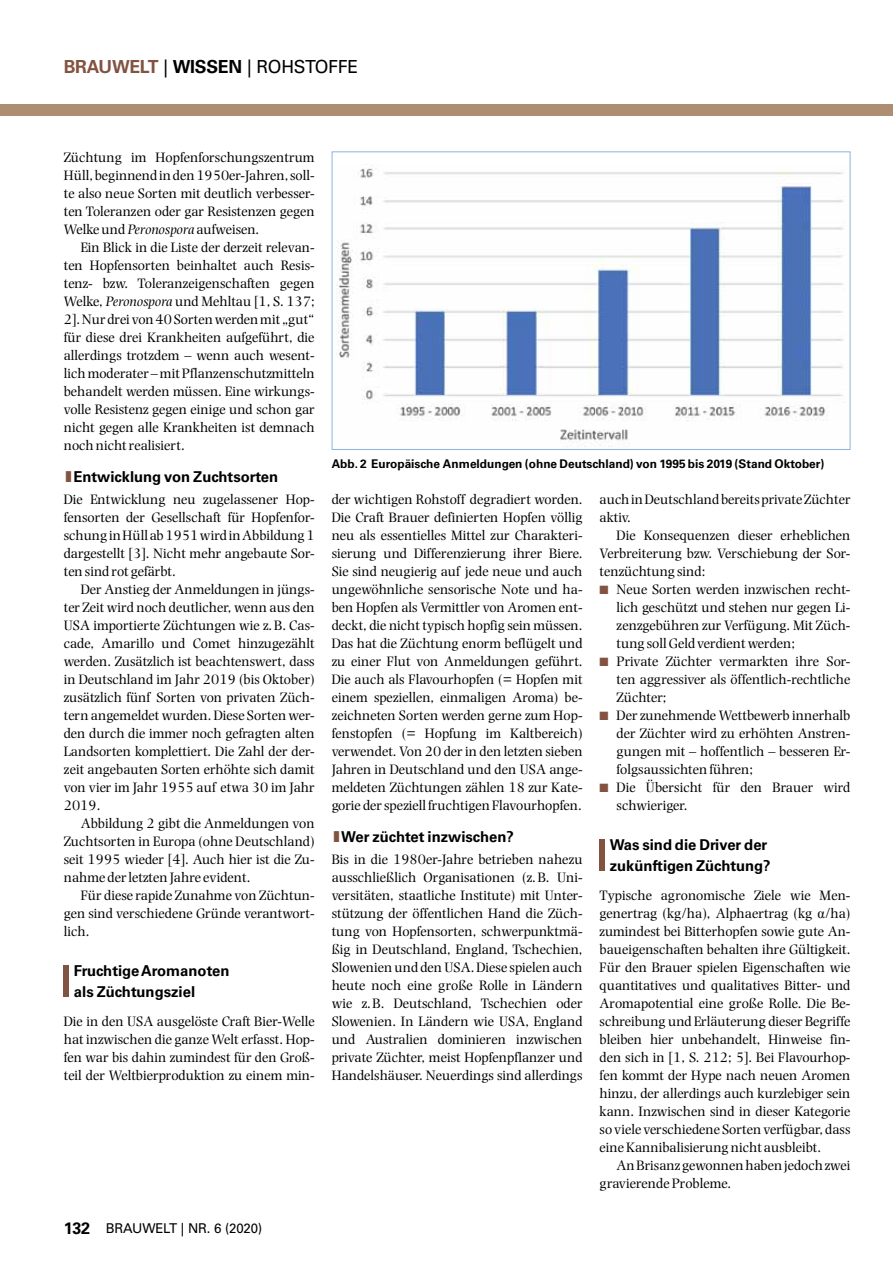
<style>
.page{position:relative;width:893px;height:1263px;background:#fff}
.page>*{position:absolute;margin:0;border:0;box-sizing:border-box;transform-origin:0 0}
.t1{font:44.1px "Univers";color:#835341;scale:1.23 1}
.t2{font:18px "Univers";letter-spacing:-.015em;color:#000}
.t3{font:700 15px/21px "Univers";color:#000}
.t4{font:14.25px/18px "Photina";color:#000;text-align:justify}
.t5{font:13.5px "Univers";letter-spacing:-.015em;color:#000}
.t6{font:700 12px "Univers";color:#000}
.s1{font-weight:700;color:#835341}
.s2{font-weight:700}
.s3{font-style:italic}
.s4{color:#835341}
.s5{font-weight:700;font-size:16.5px}
.s6{font-family:"Times New Roman"}
</style>
<div class="page">
<div style="left:0;top:104px;width:893px;height:12px;background:#ae8e71"></div>
<img style="left:336px;top:168px;width:508px;height:279px">
<div style="left:332px;top:151px;width:518px;height:299px;border:1px solid #8db4da"></div>
<p class="t2" style="left:64px;top:56px;width:296px"><span class="s1">BRAUWELT</span> | <span class="s2">WISSEN</span> | ROHSTOFFE</p>
<p class="t4" style="left:64px;top:148px;width:252px">Züchtung im Hopfenforschungszentrum Hüll, beginnend in den 1950er-Jahren, soll&shy;te also neue Sorten mit deutlich verbesser&shy;ten Toleranzen oder gar Resistenzen gegen Welke und <span class="s3">Peronospora</span> aufweisen.</p>
<p class="t4" style="left:64px;top:238px;width:252px;text-indent:17px">Ein Blick in die Liste der derzeit relevan&shy;ten Hopfensorten beinhaltet auch Resis&shy;tenz- bzw. Toleranzeigenschaften gegen Welke, <span class="s3">Peronospora</span> und Mehltau [1, S. 137; 2]. Nur drei von 40 Sorten werden mit „gut“ für diese drei Krankheiten aufgeführt, die allerdings trotzdem – wenn auch wesent&shy;lich moderater – mit Pflanzenschutzmitteln behandelt werden müssen. Eine wirkungs&shy;volle Resistenz gegen einige und schon gar nicht gegen alle Krankheiten ist demnach noch nicht realisiert.</p>
<p class="t3" style="left:64px;top:466px;width:216px"><span class="s4">l</span>Entwicklung von Zuchtsorten</p>
<p class="t4" style="left:64px;top:490px;width:252px">Die Entwicklung neu zugelassener Hop&shy;fensorten der Gesellschaft für Hopfenfor&shy;schung in Hüll ab 1951 wird in Abbildung 1 dargestellt [3]. Nicht mehr angebaute Sor&shy;ten sind rot gefärbt.</p>
<p class="t4" style="left:64px;top:580px;width:252px;text-indent:17px">Der Anstieg der Anmeldungen in jüngs&shy;ter Zeit wird noch deutlicher, wenn aus den USA importierte Züchtungen wie z.B. Cas&shy;cade, Amarillo und Comet hinzugezählt werden. Zusätzlich ist beachtenswert, dass in Deutschland im Jahr 2019 (bis Oktober) zusätzlich fünf Sorten von privaten Züch&shy;tern angemeldet wurden. Diese Sorten wer&shy;den durch die immer noch gefragten alten Landsorten komplettiert. Die Zahl der der&shy;zeit angebauten Sorten erhöhte sich damit von vier im Jahr 1955 auf etwa 30 im Jahr 2019.</p>
<p class="t4" style="left:64px;top:814px;width:252px;text-indent:17px">Abbildung 2 gibt die Anmeldungen von Zuchtsorten in Europa (ohne Deutschland) seit 1995 wieder [4]. Auch hier ist die Zu&shy;nahme der letzten Jahre evident.</p>
<p class="t4" style="left:64px;top:886px;width:252px;text-indent:17px">Für diese rapide Zunahme von Züchtun&shy;gen sind verschiedene Gründe verantwort&shy;lich.</p>
<h1 class="t1" style="left:59px;top:955px;width:14px">L</h1>
<p class="t3" style="left:74px;top:960px;width:157px">Fruchtige Aromanoten als Züchtungsziel</p>
<p class="t4" style="left:64px;top:1012px;width:252px">Die in den USA ausgelöste Craft Bier-Welle hat inzwischen die ganze Welt erfasst. Hop&shy;fen war bis dahin zumindest für den Groß&shy;teil der Weltbierproduktion zu einem min-</p>
<p class="t5" style="left:64px;top:1221px;width:200px"><span class="s5">132</span> BRAUWELT | NR. 6 (2020)</p>
<p class="t6" style="left:332px;top:457px;width:494px">Abb. 2 Europäische Anmeldungen (ohne Deutschland) von 1995 bis 2019 (Stand Oktober)</p>
<p class="t4" style="left:332px;top:490px;width:252px">der wichtigen Rohstoff degradiert worden.<br>Die Craft Brauer definierten Hopfen völlig neu als essentielles Mittel zur Charakteri&shy;sierung und Differenzierung ihrer Biere.<br>Sie sind neugierig auf jede neue und auch ungewöhnliche sensorische Note und ha&shy;ben Hopfen als Vermittler von Aromen ent&shy;deckt, die nicht typisch hopfig sein müssen.<br>Das hat die Züchtung enorm beflügelt und zu einer Flut von Anmeldungen geführt.<br>Die auch als Flavourhopfen (= Hopfen mit einem speziellen, einmaligen Aroma) be&shy;zeichneten Sorten werden gerne zum Hop&shy;fenstopfen (= Hopfung im Kaltbereich) verwendet. Von 20 der in den letzten sieben Jahren in Deutschland und den USA ange&shy;meldeten Züchtungen zählen 18 zur Kate&shy;gorie der speziell fruchtigen Flavourhopfen.</p>
<p class="t3" style="left:332px;top:826px;width:184px"><span class="s4">l</span>Wer züchtet inzwischen?</p>
<p class="t4" style="left:332px;top:850px;width:252px">Bis in die 1980er-Jahre betrieben nahezu ausschließlich Organisationen (z.B. Uni&shy;versitäten, staatliche Institute) mit Unter&shy;stützung der öffentlichen Hand die Züch&shy;tung von Hopfensorten, schwerpunktmä&shy;ßig in Deutschland, England, Tschechien, Slowenien und den USA. Diese spielen auch heute noch eine große Rolle in Ländern wie z.B. Deutschland, Tschechien oder Slowenien. In Ländern wie USA, England und Australien dominieren inzwischen private Züchter, meist Hopfenpflanzer und Handelshäuser. Neuerdings sind allerdings</p>
<p class="t4" style="left:600px;top:490px;width:252px">auch in Deutschland bereits private Züchter aktiv.</p>
<p class="t4" style="left:600px;top:526px;width:252px;text-indent:17px">Die Konsequenzen dieser erheblichen Verbreiterung bzw. Verschiebung der Sor&shy;tenzüchtung sind:</p>
<p class="t4" style="left:617px;top:580px;width:235px;text-indent:-17px"><span class="s4">■</span> Neue Sorten werden inzwischen recht&shy;lich geschützt und stehen nur gegen Li&shy;zenzgebühren zur Verfügung. Mit Züch&shy;tung soll Geld verdient werden;</p>
<p class="t4" style="left:617px;top:652px;width:235px;text-indent:-17px"><span class="s4">■</span> Private Züchter vermarkten ihre Sor&shy;ten aggressiver als öffentlich-rechtliche Züchter;</p>
<p class="t4" style="left:617px;top:706px;width:235px;text-indent:-17px"><span class="s4">■</span> Der zunehmende Wettbewerb innerhalb der Züchter wird zu erhöhten Anstren&shy;gungen mit – hoffentlich – besseren Er&shy;folgsaussichten führen;</p>
<p class="t4" style="left:617px;top:778px;width:235px;text-indent:-17px"><span class="s4">■</span> Die Übersicht für den Brauer wird schwieriger.</p>
<h1 class="t1" style="left:595px;top:829px;width:14px">L</h1>
<p class="t3" style="left:610px;top:834px;width:162px">Was sind die Driver der zukünftigen Züchtung?</p>
<p class="t4" style="left:600px;top:886px;width:252px">Typische agronomische Ziele wie Men&shy;genertrag (kg/ha), Alphaertrag (kg <span class="s6">α</span>/ha) zumindest bei Bitterhopfen sowie gute An&shy;baueigenschaften behalten ihre Gültigkeit.<br>Für den Brauer spielen Eigenschaften wie quantitatives und qualitatives Bitter- und Aromapotential eine große Rolle. Die Be&shy;schreibung und Erläuterung dieser Begriffe bleiben hier unbehandelt, Hinweise fin&shy;den sich in [1, S. 212; 5]. Bei Flavourhop&shy;fen kommt der Hype nach neuen Aromen hinzu, der allerdings auch kurzlebiger sein kann. Inzwischen sind in dieser Kategorie so viele verschiedene Sorten verfügbar, dass eine Kannibalisierung nicht ausbleibt.</p>
<p class="t4" style="left:600px;top:1156px;width:252px;text-indent:17px">An Brisanz gewonnen haben jedoch zwei gravierende Probleme.</p>
</div>
